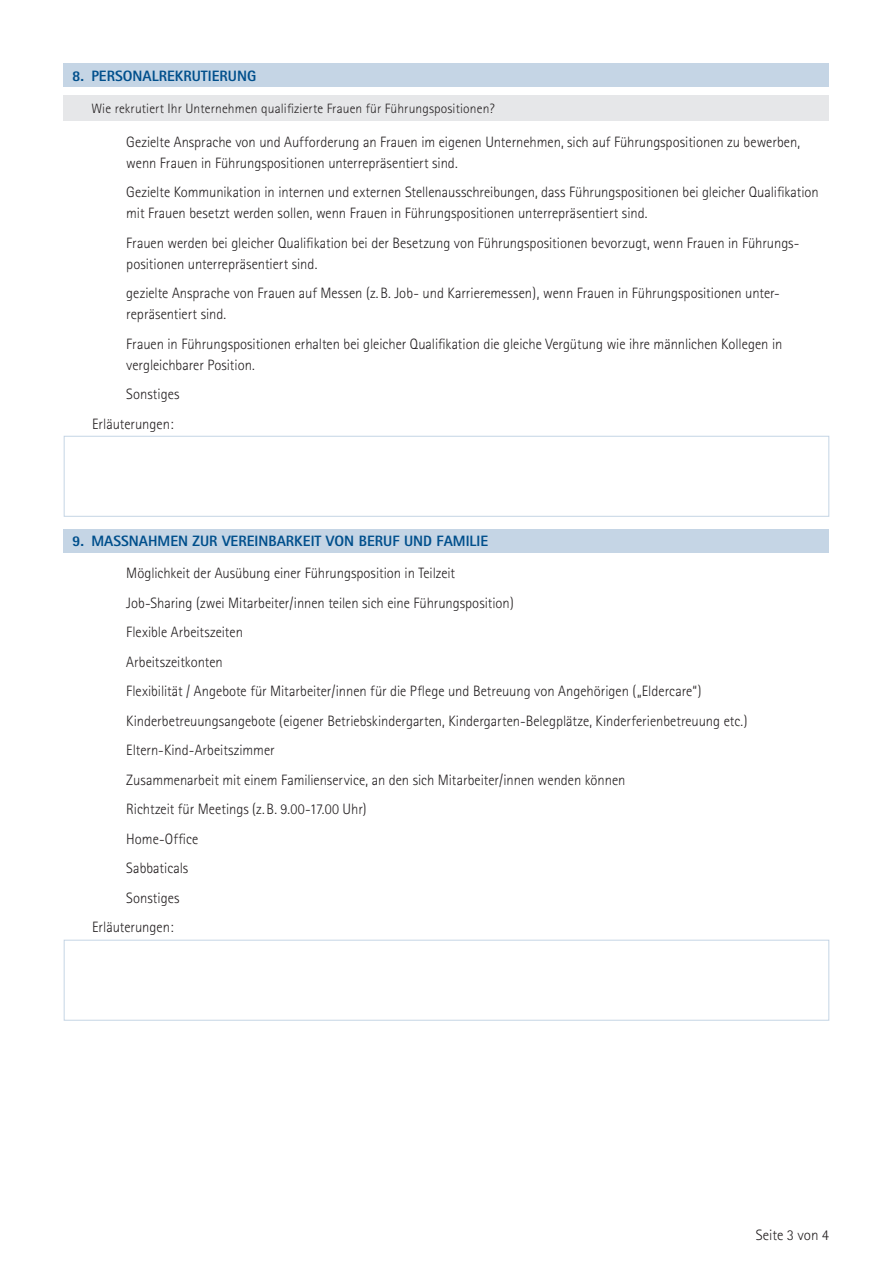
<style>
.page{position:relative;width:893px;height:1263px;background:#fff}
.page>*{position:absolute;margin:0;border:0;box-sizing:border-box;transform-origin:0 0}
.t1{font:300 15px/21px "Rotis Sans Serif";color:#231f20}
.t2{font:800 15px "Rotis Sans Serif";color:#004f8c}
.t3{font:300 13.5px "Rotis Sans Serif";letter-spacing:.01em;color:#231f20}
</style>
<div class="page">
<div style="left:64px;top:64px;width:765px;height:23px;background:#c5d5e5"></div>
<div style="left:64px;top:96px;width:765px;height:25px;background:#e6e7e9"></div>
<div style="left:64px;top:436px;width:765px;height:81px;border:1px solid #c5d5e5"></div>
<div style="left:64px;top:529px;width:765px;height:24px;background:#c5d5e5"></div>
<div style="left:64px;top:940px;width:765px;height:80px;border:1px solid #c5d5e5"></div>
<p class="t2" style="left:72px;top:66px;width:185px">8. PERSONALREKRUTIERUNG</p>
<p class="t3" style="left:91px;top:101px;width:405px">Wie rekrutiert Ihr Unternehmen qualifizierte Frauen für Führungspositionen?</p>
<p class="t1" style="left:126px;top:131px;width:675px">Gezielte Ansprache von und Aufforderung an Frauen im eigenen Unternehmen, sich auf Führungspositionen zu bewerben, wenn Frauen in Führungspositionen unterrepräsentiert sind.</p>
<p class="t1" style="left:126px;top:182px;width:694px">Gezielte Kommunikation in internen und externen Stellenausschreibungen, dass Führungspositionen bei gleicher Qualifikation mit Frauen besetzt werden sollen, wenn Frauen in Führungspositionen unterrepräsentiert sind.</p>
<p class="t1" style="left:126px;top:232px;width:673px">Frauen werden bei gleicher Qualifikation bei der Besetzung von Führungspositionen bevorzugt, wenn Frauen in Führungs&shy;positionen unterrepräsentiert sind.</p>
<p class="t1" style="left:126px;top:283px;width:653px">gezielte Ansprache von Frauen auf Messen (z.B. Job- und Karrieremessen), wenn Frauen in Führungspositionen unter&shy;repräsentiert sind.</p>
<p class="t1" style="left:126px;top:333px;width:658px">Frauen in Führungspositionen erhalten bei gleicher Qualifikation die gleiche Vergütung wie ihre männlichen Kollegen in vergleichbarer Position.</p>
<p class="t1" style="left:92px;top:379px;width:89px;line-height:29.5px;text-indent:34px">Sonstiges<br>Erläuterungen:</p>
<p class="t2" style="left:72px;top:532px;width:417px">9. MASSNAHMEN ZUR VEREINBARKEIT VON BERUF UND FAMILIE</p>
<p class="t1" style="left:126px;top:563px;width:330px">Möglichkeit der Ausübung einer Führungsposition in Teilzeit</p>
<p class="t1" style="left:126px;top:592px;width:389px">Job-Sharing (zwei Mitarbeiter/innen teilen sich eine Führungsposition)</p>
<p class="t1" style="left:126px;top:622px;width:118px">Flexible Arbeitszeiten</p>
<p class="t1" style="left:126px;top:651px;width:98px">Arbeitszeitkonten</p>
<p class="t1" style="left:126px;top:681px;width:577px">Flexibilität / Angebote für Mitarbeiter/innen für die Pflege und Betreuung von Angehörigen („Eldercare“)</p>
<p class="t1" style="left:126px;top:710px;width:623px">Kinderbetreuungsangebote (eigener Betriebskindergarten, Kindergarten-Belegplätze, Kinderferienbetreuung etc.)</p>
<p class="t1" style="left:126px;top:740px;width:150px">Eltern-Kind-Arbeitszimmer</p>
<p class="t1" style="left:126px;top:769px;width:501px">Zusammenarbeit mit einem Familienservice, an den sich Mitarbeiter/innen wenden können</p>
<p class="t1" style="left:126px;top:799px;width:242px">Richtzeit für Meetings (z.B. 9.00-17.00 Uhr)</p>
<p class="t1" style="left:126px;top:828px;width:74px">Home-Office</p>
<p class="t1" style="left:126px;top:858px;width:64px">Sabbaticals</p>
<p class="t1" style="left:126px;top:887px;width:55px">Sonstiges</p>
<p class="t1" style="left:92px;top:917px;width:83px">Erläuterungen:</p>
<p class="t1" style="left:756px;top:1225px;width:75px">Seite 3 von 4</p>
</div>
